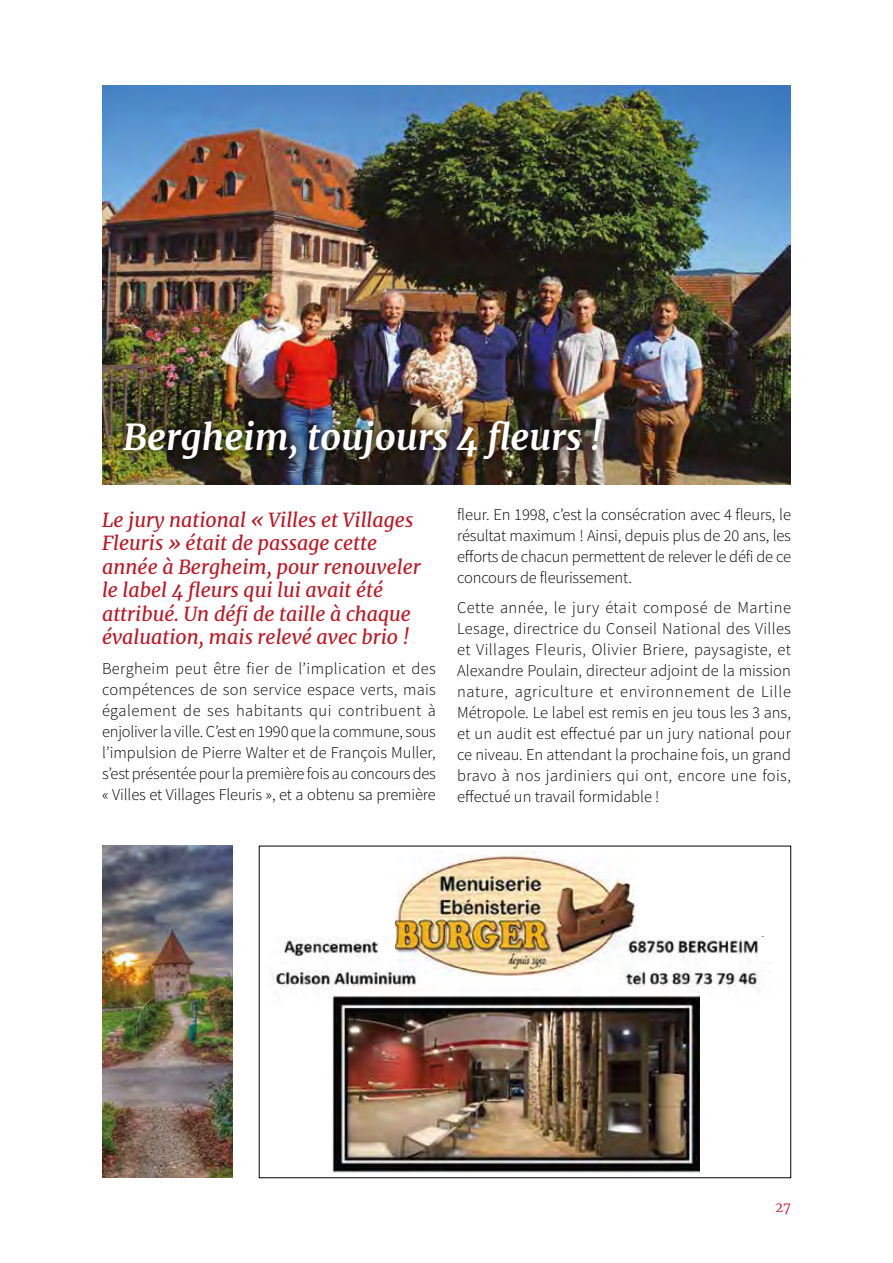
<style>
.page{position:relative;width:893px;height:1263px;background:#fff}
.page>*{position:absolute;margin:0;border:0;box-sizing:border-box;transform-origin:0 0}
.t1{font:italic 700 36px "Merriweather";color:#fff}
.t2{font:italic 19.5px/23.4px "Merriweather";color:#be1622}
.t3{font:16.5px/21px "Source Sans Variable";color:#000;text-align:justify}
.t4{font:300 13.5px "Merriweather";color:#be1622}
</style>
<div class="page">
<img style="left:395px;top:851px;width:241px;height:86px">
<img style="left:272px;top:937px;width:487px;height:50px">
<img style="left:332px;top:992px;width:368px;height:180px">
<img style="left:102px;top:846px;width:131px;height:332px">
<img style="left:102px;top:85px;width:689px;height:400px">
<div style="left:114px;top:409px;width:496px;height:59px;background:#000;opacity:.75"></div>
<h1 class="t1" style="left:123px;top:412px;width:481px">Bergheim, toujours 4 fleurs !</h1>
<p class="t2" style="left:102px;top:508px;width:320px">Le jury national « Villes et Villages Fleuris » était de passage cette année à Bergheim, pour renouveler le label 4 fleurs qui lui avait été attribué. Un défi de taille à chaque évaluation, mais relevé avec brio !</p>
<p class="t3" style="left:102px;top:658px;width:335px">Bergheim peut être fier de l’implication et des compétences de son service espace verts, mais également de ses habitants qui contribuent à enjoliver la ville. C’est en 1990 que la commune, sous l’impulsion de Pierre Walter et de François Muller, s’est présentée pour la première fois au concours des « Villes et Villages Fleuris », et a obtenu sa première</p>
<p class="t3" style="left:457px;top:504px;width:335px">fleur. En 1998, c’est la consécration avec 4 fleurs, le résultat maximum ! Ainsi, depuis plus de 20 ans, les efforts de chacun permettent de relever le défi de ce concours de fleurissement.</p>
<p class="t3" style="left:457px;top:597px;width:335px">Cette année, le jury était composé de Martine Lesage, directrice du Conseil National des Villes et Villages Fleuris, Olivier Briere, paysagiste, et Alexandre Poulain, directeur adjoint de la mission nature, agriculture et environnement de Lille Métropole. Le label est remis en jeu tous les 3 ans, et un audit est effectué par un jury national pour ce niveau. En attendant la prochaine fois, un grand bravo à nos jardiniers qui ont, encore une fois, effectué un travail formidable !</p>
<p class="t4" style="left:775px;top:1198px;width:17px">27</p>
</div>
